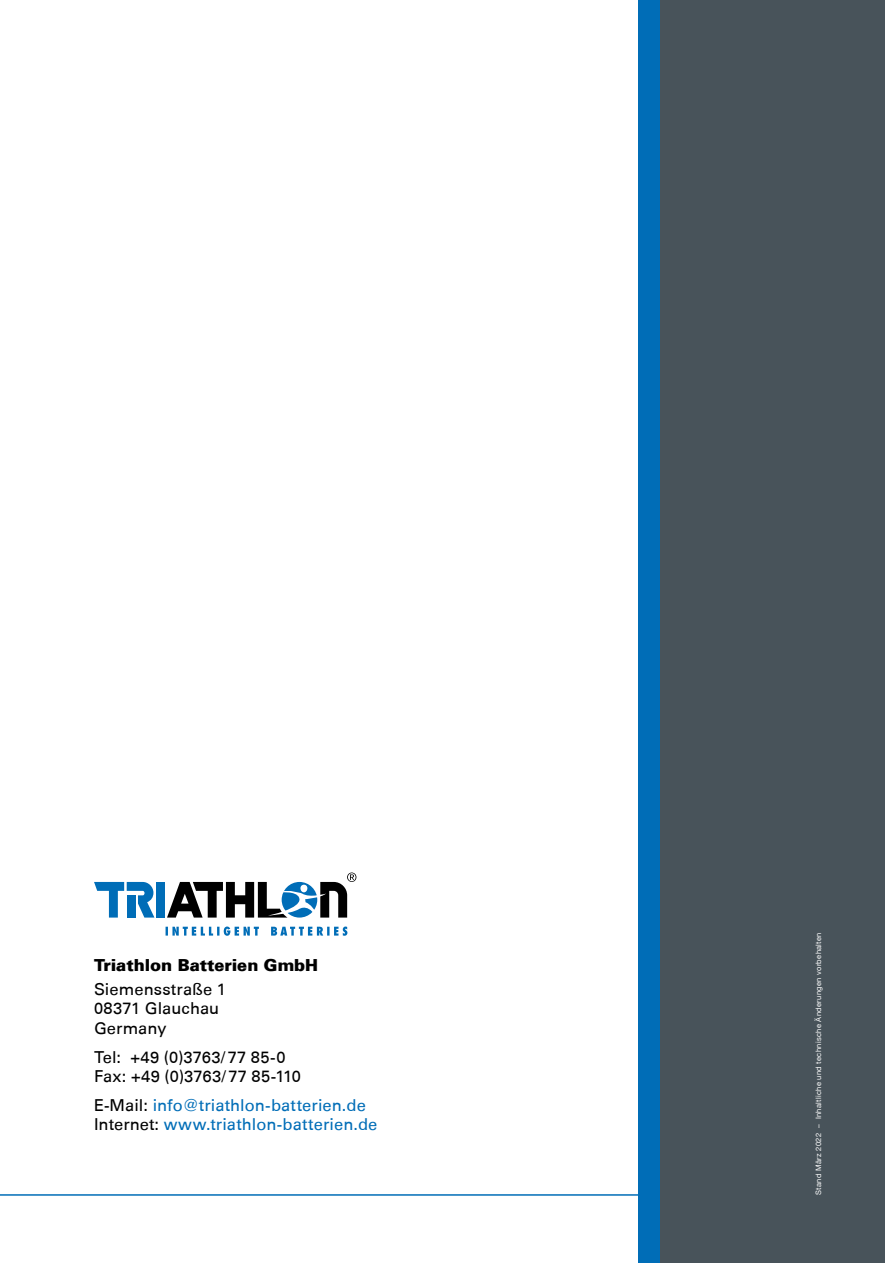
<style>
.page{position:relative;width:885px;height:1263px;background:#fff}
.page>*{position:absolute;margin:0;border:0;box-sizing:border-box;transform-origin:0 0}
.t1{font:16.5px/19.8px "Univers 55 Roman";letter-spacing:.005em;color:#000}
.t2{font:16.5px/19.8px "Univers 55 Roman";color:#006db7}
.t3{font:900 16.5px "Univers";color:#000}
.t4{font:7.5px "Helvetica Neue";letter-spacing:.045em;color:#fff}
.s1{color:#000}
</style>
<div class="page">
<div style="left:659px;top:0;width:225px;height:1263px;background:#48535a"></div>
<div style="left:638px;top:0;width:21px;height:1263px;background:#006db7"></div>
<hr style="left:0;top:1194px;width:648px;height:2px;background:#006db7">
<div style="left:156px;top:882px;width:9px;height:35px;background:#006db7"></div>
<svg style="left:94px;top:882px;width:60px;height:35px"></svg>
<svg style="left:165px;top:872px;width:191px;height:64px"></svg>
<p class="t3" style="left:94px;top:954px;width:225px">Triathlon Batterien GmbH</p>
<p class="t1" style="left:94px;top:979px;width:134px">Siemensstraße 1<br>08371 Glauchau<br>Germany</p>
<p class="t1" style="left:94px;top:1047px;width:208px">Tel: +49 (0)3763/77 85-0<br>Fax: +49 (0)3763/77 85-110</p>
<p class="t2" style="left:94px;top:1095px;width:285px"><span class="s1">E-Mail:</span> info@triathlon-batterien.de<br><span class="s1">Internet:</span> www.triathlon-batterien.de</p>
<p class="t4" style="left:813px;top:1195px;width:264px;rotate:-90deg">Stand März 2022 – Inhaltliche und technische Änderungen vorbehalten</p>
</div>
